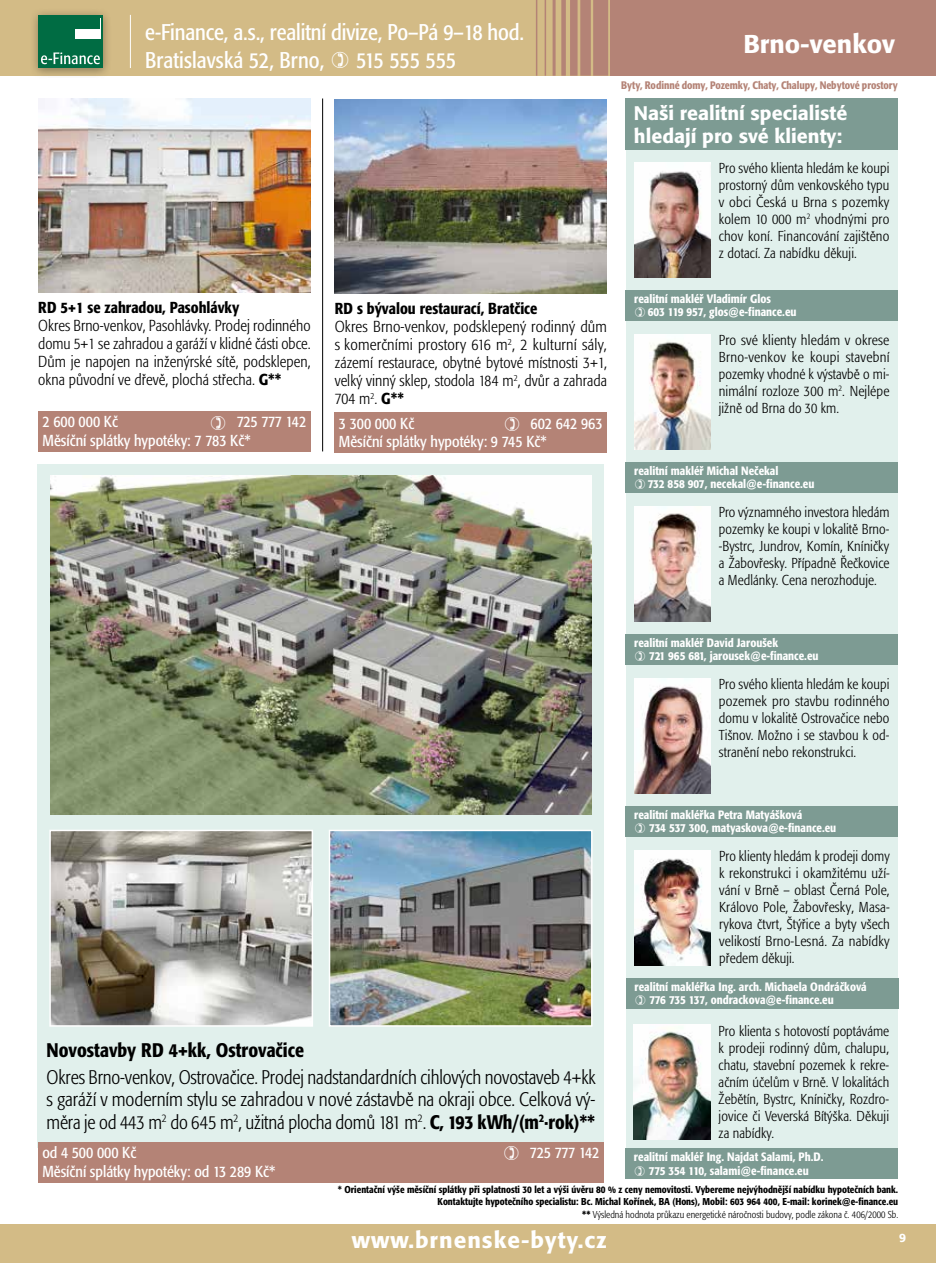
<style>
.page{position:relative;width:936px;height:1263px;background:#fff}
.page>*{position:absolute;margin:0;border:0;box-sizing:border-box;transform-origin:0 0}
.t1{font:500 25.5px "Formata";color:#fff}
.t2{font:condensed 22.5px/28.5px "Formata";letter-spacing:-.005em;color:#fff}
.t3{font:500 22.5px "Formata";letter-spacing:.045em;color:#fff}
.t4{font:300 condensed 19.5px/22.5px "Formata";letter-spacing:-.005em;color:#000;text-align:justify}
.t5{font:500 19.5px/23.4px "Formata";color:#fff}
.t6{font:500 condensed 19.5px "Formata";color:#000}
.t7{font:300 condensed 15.75px/18px "Formata";letter-spacing:.005em;color:#000;text-align:justify}
.t8{font:condensed 15.75px/18.9px "Formata";color:#fff}
.t9{font:500 condensed 15.75px "Formata";color:#000}
.t10{font:condensed 15.75px "Formata";letter-spacing:-.025em;color:#fff}
.t11{font:300 condensed 14.25px/17.1px "Formata";letter-spacing:.01em;color:#000;text-align:justify}
.t12{font:500 condensed 12px/13.5px "Formata";color:#fff}
.t13{font:500 12px "Formata";color:#fff}
.t14{font:500 condensed 10.8px "Formata";letter-spacing:-.005em;color:#b48376}
.t15{font:500 condensed 9.9px/11.9px "Formata";color:#000;text-align:right}
.t16{font:300 condensed 9.9px "Formata";color:#000}
.s1{font-weight:500}
.s2{font-weight:700}
</style>
<div class="page">
<div style="left:625px;top:150px;width:272px;height:1029px;background:#e1f0ec"></div>
<div style="left:625px;top:99px;width:272px;height:51px;background:#7d9b93"></div>
<div style="left:625px;top:806px;width:272px;height:30px;background:#7d9b93"></div>
<img style="left:634px;top:678px;width:76px;height:115px">
<div style="left:626px;top:978px;width:272px;height:30px;background:#7d9b93"></div>
<img style="left:634px;top:850px;width:76px;height:115px">
<div style="left:625px;top:290px;width:272px;height:30px;background:#7d9b93"></div>
<img style="left:634px;top:162px;width:76px;height:115px">
<div style="left:625px;top:462px;width:272px;height:30px;background:#7d9b93"></div>
<img style="left:634px;top:334px;width:76px;height:115px">
<div style="left:625px;top:634px;width:272px;height:30px;background:#7d9b93"></div>
<img style="left:634px;top:506px;width:76px;height:115px">
<div style="left:625px;top:1148px;width:272px;height:31px;background:#7d9b93"></div>
<img style="left:634px;top:1025px;width:76px;height:115px">
<img style="left:38px;top:99px;width:272px;height:193px">
<div style="left:38px;top:411px;width:272px;height:41px;background:#b48376"></div>
<img style="left:334px;top:100px;width:273px;height:194px">
<div style="left:334px;top:412px;width:273px;height:41px;background:#b48376"></div>
<div style="left:38px;top:465px;width:566px;height:683px;background:#e1f0ec"></div>
<div style="left:38px;top:1142px;width:565px;height:40px;background:#b48376"></div>
<img style="left:50px;top:476px;width:541px;height:339px">
<img style="left:52px;top:833px;width:258px;height:191px">
<div style="left:49px;top:830px;width:264px;height:197px;border:2px solid #fff"></div>
<img style="left:332px;top:833px;width:257px;height:191px">
<div style="left:329px;top:830px;width:263px;height:197px;border:2px solid #fff"></div>
<hr style="left:322px;top:98px;width:1px;height:353px;background:#000">
<div style="left:0;top:1225px;width:607px;height:38px;background:#d3bb86"></div>
<div style="left:607px;top:1225px;width:328px;height:38px;background:#d3bb86"></div>
<div style="left:544px;top:0;width:391px;height:76px;background:#b48376"></div>
<div style="left:2px;top:0;width:608px;height:76px;background:#d3bb86"></div>
<hr style="left:536px;top:0;width:1px;height:76px;background:#b48376">
<hr style="left:544px;top:0;width:2px;height:76px;background:#b48376">
<hr style="left:552px;top:0;width:3px;height:76px;background:#b48376">
<div style="left:561px;top:0;width:5px;height:76px;background:#b48376"></div>
<div style="left:570px;top:0;width:7px;height:76px;background:#b48376"></div>
<div style="left:580px;top:0;width:10px;height:76px;background:#b48376"></div>
<div style="left:593px;top:0;width:15px;height:76px;background:#b48376"></div>
<div style="left:29px;top:8px;width:83px;height:71px;background:#000;opacity:.35"></div>
<div style="left:38px;top:15px;width:65px;height:53px;background:#006c43"></div>
<div style="left:75px;top:29px;width:24px;height:10px;background:#fff"></div>
<svg style="left:41px;top:52px;width:59px;height:12px"></svg>
<hr style="left:130px;top:15px;width:1px;height:53px;background:#fff">
<hr style="left:0;top:0;width:2px;height:76px;background:#d3bb86">
<h2 class="t2" style="left:145px;top:18px;width:380px">e-Finance, a.s., realitní divize, Po–Pá 9–18 hod.<br>Bratislavská 52, Brno,</h2>
<h2 class="t2" style="left:356px;top:46px;width:101px">515 555 555</h2>
<p class="t9" style="left:38px;top:298px;width:202px">RD 5+1 se zahradou, Pasohlávky</p>
<p class="t7" style="left:38px;top:316px;width:274px">Okres Brno-venkov, Pasohlávky. Prodej rodinného domu 5+1 se zahradou a garáží v klidné části obce.<br>Dům je napojen na inženýrské sítě, podsklepen, okna původní ve dřevě, plochá střecha. <span class="s1">G**</span></p>
<p class="t8" style="left:43px;top:413px;width:77px">2 600 000 Kč</p>
<p class="t8" style="left:43px;top:413px;width:265px;text-indent:194px">725 777 142<br>Měsíční splátky hypotéky: 7 783 Kč*</p>
<p class="t9" style="left:334px;top:299px;width:204px">RD s bývalou restaurací, Bratčice</p>
<p class="t7" style="left:334px;top:317px;width:274px">Okres Brno-venkov, podsklepený rodinný dům s komerčními prostory 616 m<sup>2</sup>, 2 kulturní sály, zázemí restaurace, obytné bytové místnosti 3+1, velký vinný sklep, stodola 184 m<sup>2</sup>, dvůr a zahrada 704 m<sup>2</sup>. <span class="s1">G**</span></p>
<p class="t8" style="left:339px;top:414px;width:77px">3 300 000 Kč</p>
<p class="t8" style="left:339px;top:414px;width:265px;text-indent:191px">602 642 963<br>Měsíční splátky hypotéky: 9 745 Kč*</p>
<h1 class="t1" style="left:743px;top:28px;width:153px">Brno-venkov</h1>
<p class="t14" style="left:621px;top:79px;width:278px">Byty, Rodinné domy, Pozemky, Chaty, Chalupy, Nebytové prostory</p>
<h3 class="t5" style="left:634px;top:101px;width:215px">Naši realitní specialisté hledají pro své klienty:</h3>
<p class="t11" style="left:718px;top:159px;width:172px">Pro svého klienta hledám ke koupi prostorný dům venkovského typu v obci Česká u Brna s pozemky kolem 10 000 m<sup>2</sup> vhodnými pro chov koní. Financování zajištěno z dotací. Za nabídku děkuji.</p>
<p class="t12" style="left:647px;top:292px;width:150px;text-indent:-14px">realitní makléř Vladimír Glos<br>603 119 957, glos@e-finance.eu</p>
<p class="t11" style="left:718px;top:331px;width:172px">Pro své klienty hledám v okrese Brno-venkov ke koupi stavební pozemky vhodné k výstavbě o mi&shy;nimální rozloze 300 m<sup>2</sup>. Nejlépe jižně od Brna do 30 km.</p>
<p class="t12" style="left:647px;top:464px;width:168px;text-indent:-14px">realitní makléř Michal Nečekal<br>732 858 907, necekal@e-finance.eu</p>
<p class="t11" style="left:718px;top:503px;width:172px">Pro významného investora hledám pozemky ke koupi v lokalitě Brno--Bystrc, Jundrov, Komín, Kníničky a Žabovřesky. Případně Řečkovice a Medlánky. Cena nerozhoduje.</p>
<p class="t12" style="left:649px;top:636px;width:171px;text-indent:-15px">realitní makléř David Jaroušek<br>721 965 681, jarousek@e-finance.eu</p>
<p class="t11" style="left:718px;top:675px;width:172px">Pro svého klienta hledám ke koupi pozemek pro stavbu rodinného domu v lokalitě Ostrovačice nebo Tišnov. Možno i se stavbou k od&shy;stranění nebo rekonstrukci.</p>
<p class="t12" style="left:649px;top:808px;width:189px;text-indent:-15px">realitní makléřka Petra Matyášková<br>734 537 300, matyaskova@e-finance.eu</p>
<p class="t11" style="left:719px;top:847px;width:172px">Pro klienty hledám k prodeji domy k rekonstrukci i okamžitému uží&shy;vání v Brně – oblast Černá Pole, Královo Pole, Žabovřesky, Masa&shy;rykova čtvrt, Štýřice a byty všech velikostí Brno-Lesná. Za nabídky předem děkuji.</p>
<p class="t12" style="left:649px;top:980px;width:219px;text-indent:-15px">realitní makléřka Ing. arch. Michaela Ondráčková<br>776 735 137, ondrackova@e-finance.eu</p>
<p class="t11" style="left:718px;top:1022px;width:172px">Pro klienta s hotovostí poptáváme k prodeji rodinný dům, chalupu, chatu, stavební pozemek k rekre&shy;ačním účelům v Brně. V lokalitách Žebětín, Bystrc, Kníničky, Rozdro&shy;jovice či Veverská Bítýška. Děkuji za nabídky.</p>
<p class="t12" style="left:634px;top:1150px;width:191px;text-align:center">realitní makléř Ing. Najdat Salami, Ph.D.<br>775 354 110, salami@e-finance.eu</p>
<p class="t15" style="left:338px;top:1183px;width:562px">* Orientační výše měsíční splátky při splatnosti 30 let a výši úvěru 80 % z ceny nemovitosti. Vybereme nejvýhodnější nabídku hypotečních bank.<br>Kontaktujte hypotečního specialistu: Bc. Michal Kořínek, BA (Hons), Mobil: 603 964 400, E-mail: korinek@e-finance.eu</p>
<p class="t16" style="left:582px;top:1209px;width:317px"><span class="s2">**</span> Výsledná hodnota průkazu energetické náročnosti budovy, podle zákona č. 406/2000 Sb.</p>
<h3 class="t6" style="left:47px;top:1038px;width:259px">Novostavby RD 4+kk, Ostrovačice</h3>
<p class="t4" style="left:47px;top:1066px;width:550px">Okres Brno-venkov, Ostrovačice. Prodej nadstandardních cihlových novostaveb 4+kk s garáží v moderním stylu se zahradou v nové zástavbě na okraji obce. Celková vý&shy;měra je od 443 m<sup>2</sup> do 645 m<sup>2</sup>, užitná plocha domů 181 m<sup>2</sup>. <span class="s1">C, 193 kWh/(m</span><sup>2</sup><span class="s1">∙rok)**</span></p>
<p class="t8" style="left:42px;top:1143px;width:95px">od 4 500 000 Kč</p>
<p class="t10" style="left:530px;top:1143px;width:71px">725 777 142</p>
<p class="t8" style="left:42px;top:1162px;width:234px">Měsíční splátky hypotéky: od 13 289 Kč*</p>
<h2 class="t3" style="left:352px;top:1226px;width:256px">www.brnenske-byty.cz</h2>
<p class="t13" style="left:899px;top:1230px;width:8px">9</p>
</div>
